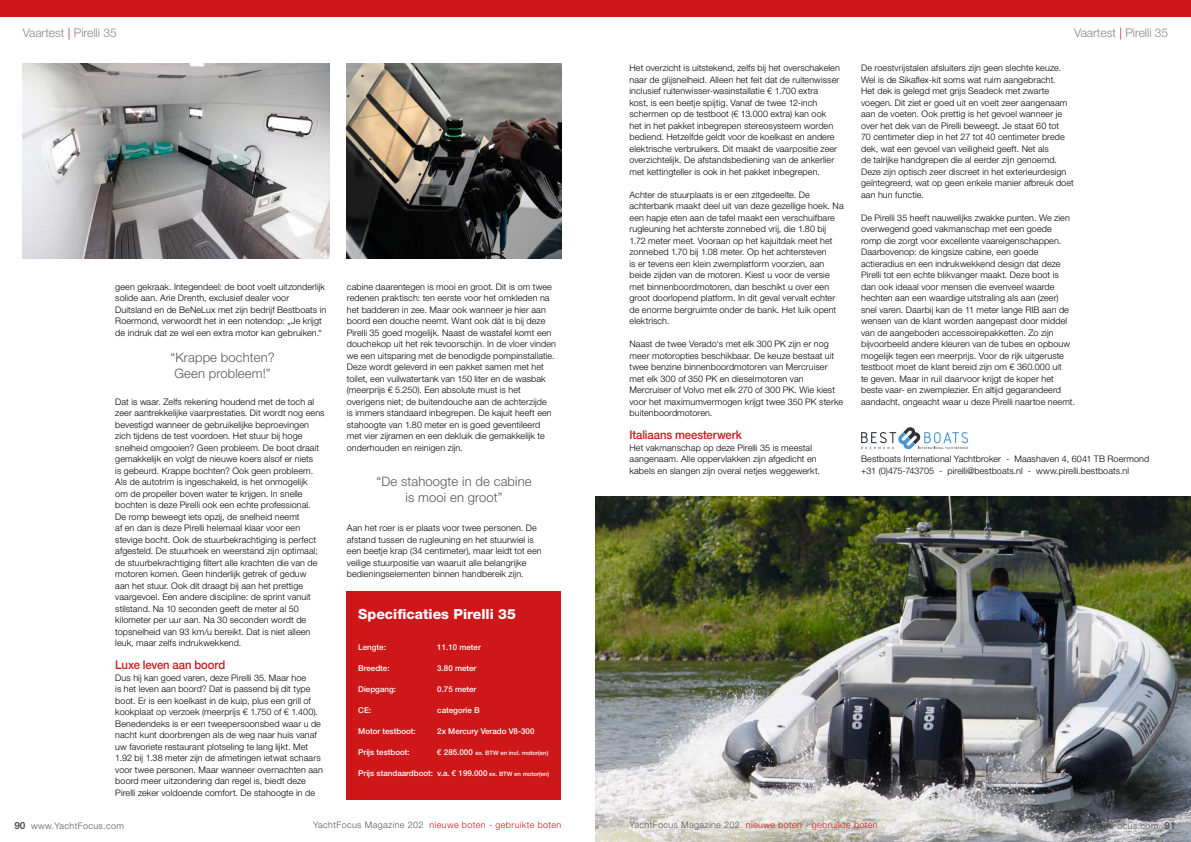
<style>
.page{position:relative;width:1191px;height:842px;background:#fff}
.page>*{position:absolute;margin:0;border:0;box-sizing:border-box;transform-origin:0 0}
.t1{font:800 14px "Helvetica Neue LT Std";color:#fff}
.t2{font:300 13px/16px "Helvetica Neue LT Std";letter-spacing:.01em;color:#575756;text-align:center}
.t3{font:500 12px "Helvetica Neue LT Std";letter-spacing:-.01em;color:#cd1719;scale:.94 1}
.t4{font:300 12px "Helvetica Neue LT Std";color:#878787}
.t5{font:300 9px/11.5px "Helvetica Neue LT Std";letter-spacing:.01em;color:#000}
.t6{font:300 9px "Helvetica Neue LT Std";letter-spacing:.04em;color:#cd1719}
.t7{font:300 9px "Helvetica Neue LT Std";letter-spacing:.04em;color:#575756}
.t8{font:500 8px "Helvetica Neue LT Std";color:#fff}
.t9{font:500 6px "Helvetica Neue LT Std";color:#fff}
.s1{color:#cd1719}
.s2{font-size:8px}
.s3{font-size:6px}
.s4{font-weight:700;font-size:10px}
.s5{color:#575756}
</style>
<div class="page">
<div style="left:581px;top:0;width:610px;height:17px;background:#cd1719"></div>
<div style="left:0;top:0;width:609px;height:17px;background:#cd1719"></div>
<img style="left:595px;top:496px;width:596px;height:346px">
<img style="left:23px;top:64px;width:307px;height:195px">
<img style="left:347px;top:64px;width:214px;height:195px">
<div style="left:347px;top:591px;width:214px;height:208px;background:#cd1719"></div>
<svg style="left:861px;top:427px;width:107px;height:22px"></svg>
<h3 class="t4" style="left:23px;top:25px;width:96px">Vaartest <span class="s1">|</span> Pirelli 35</h3>
<h3 class="t4" style="left:1074px;top:25px;width:96px">Vaartest <span class="s1">|</span> Pirelli 35</h3>
<p class="t5" style="left:115px;top:281px;width:212px">geen gekraak. Integendeel: de boot voelt uitzonderlijk solide aan. Arie Drenth, exclusief dealer voor Duitsland en de BeNeLux met zijn bedrijf Bestboats in Roermond, verwoordt het in een notendop: „Je krijgt de indruk dat ze wel een extra motor kan gebruiken.“</p>
<h2 class="t2" style="left:170px;top:349px;width:106px">“Krappe bochten?<br>Geen probleem!”</h2>
<p class="t5" style="left:115px;top:396px;width:211px">Dat is waar. Zelfs rekening houdend met de toch al zeer aantrekkelijke vaarprestaties. Dit wordt nog eens bevestigd wanneer de gebruikelijke beproevingen zich tijdens de test voordoen. Het stuur bij hoge snelheid omgooien? Geen probleem. De boot draait gemakkelijk en volgt de nieuwe koers alsof er niets<br>is gebeurd. Krappe bochten? Ook geen probleem.<br>Als de autotrim is ingeschakeld, is het onmogelijk<br>om de propeller boven water te krijgen. In snelle bochten is deze Pirelli ook een echte professional.<br>De romp beweegt iets opzij, de snelheid neemt<br>af en dan is deze Pirelli helemaal klaar voor een stevige bocht. Ook de stuurbekrachtiging is perfect afgesteld. De stuurhoek en weerstand zijn optimaal; de stuurbekrachtiging filtert alle krachten die van de motoren komen. Geen hinderlijk getrek of geduw<br>aan het stuur. Ook dit draagt bij aan het prettige vaargevoel. Een andere discipline: de sprint vanuit stilstand. Na 10 seconden geeft de meter al 50 kilometer per uur aan. Na 30 seconden wordt de topsnelheid van 93 km/u bereikt. Dat is niet alleen leuk, maar zelfs indrukwekkend.</p>
<h3 class="t3" style="left:115px;top:658px;width:118px">Luxe leven aan boord</h3>
<p class="t5" style="left:115px;top:672px;width:209px">Dus hij kan goed varen, deze Pirelli 35. Maar hoe<br>is het leven aan boord? Dat is passend bij dit type boot. Er is een koelkast in de kuip, plus een grill of kookplaat op verzoek (meerprijs € 1.750 of € 1.400).<br>Benedendeks is er een tweepersoonsbed waar u de nacht kunt doorbrengen als de weg naar huis vanaf uw favoriete restaurant plotseling te lang lijkt. Met 1.92 bij 1.38 meter zijn de afmetingen ietwat schaars voor twee personen. Maar wanneer overnachten aan boord meer uitzondering dan regel is, biedt deze Pirelli zeker voldoende comfort. De stahoogte in de</p>
<p class="t5" style="left:347px;top:281px;width:211px">cabine daarentegen is mooi en groot. Dit is om twee redenen praktisch: ten eerste voor het omkleden na het badderen in zee. Maar ook wanneer je hier aan boord een douche neemt. Want ook dát is bij deze Pirelli 35 goed mogelijk. Naast de wastafel komt een douchekop uit het rek tevoorschijn. In de vloer vinden we een uitsparing met de benodigde pompinstallatie.<br>Deze wordt geleverd in een pakket samen met het toilet, een vuilwatertank van 150 liter en de wasbak (meerprijs € 5.250). Een absolute must is het overigens niet; de buitendouche aan de achterzijde<br>is immers standaard inbegrepen. De kajuit heeft een stahoogte van 1.80 meter en is goed geventileerd met vier zijramen en een dekluik die gemakkelijk te onderhouden en reinigen zijn.</p>
<h2 class="t2" style="left:376px;top:473px;width:156px">“De stahoogte in de cabine is mooi en groot”</h2>
<p class="t5" style="left:347px;top:522px;width:196px">Aan het roer is er plaats voor twee personen. De afstand tussen de rugleuning en het stuurwiel is een beetje krap (34 centimeter), maar leidt tot een veilige stuurpositie van waaruit alle belangrijke bedieningselementen binnen handbereik zijn.</p>
<h1 class="t1" style="left:358px;top:606px;width:159px">Specificaties Pirelli 35</h1>
<p class="t8" style="left:358px;top:642px;width:29px">Lengte:</p>
<p class="t8" style="left:437px;top:642px;width:45px">11.10 meter</p>
<p class="t8" style="left:358px;top:663px;width:33px">Breedte:</p>
<p class="t8" style="left:437px;top:663px;width:41px">3.80 meter</p>
<p class="t8" style="left:358px;top:684px;width:39px">Diepgang:</p>
<p class="t8" style="left:437px;top:684px;width:41px">0.75 meter</p>
<p class="t8" style="left:358px;top:705px;width:15px">CE:</p>
<p class="t8" style="left:437px;top:705px;width:44px">categorie B</p>
<p class="t8" style="left:358px;top:726px;width:59px">Motor testboot:</p>
<p class="t8" style="left:437px;top:726px;width:99px">2x Mercury Verado V8-300</p>
<p class="t8" style="left:358px;top:747px;width:53px">Prijs testboot:</p>
<p class="t9" style="left:437px;top:749px;width:113px"><span class="s2">€ 285.000</span> ex. BTW en incl. motor(en)</p>
<p class="t8" style="left:358px;top:768px;width:192px">Prijs standaardboot: v.a. € 199.000 <span class="s3">ex. BTW en motor(en)</span></p>
<p class="t5" style="left:629px;top:62px;width:212px">Het overzicht is uitstekend, zelfs bij het overschakelen naar de glijsnelheid. Alleen het feit dat de ruitenwisser inclusief ruitenwisser-wasinstallatie € 1.700 extra<br>kost, is een beetje spijtig. Vanaf de twee 12-inch schermen op de testboot (€ 13.000 extra) kan ook het in het pakket inbegrepen stereosysteem worden bediend. Hetzelfde geldt voor de koelkast en andere elektrische verbruikers. Dit maakt de vaarpositie zeer overzichtelijk. De afstandsbediening van de ankerlier met kettingteller is ook in het pakket inbegrepen.</p>
<p class="t5" style="left:629px;top:189px;width:216px">Achter de stuurplaats is er een zitgedeelte. De achterbank maakt deel uit van deze gezellige hoek. Na een hapje eten aan de tafel maakt een verschuifbare rugleuning het achterste zonnebed vrij, die 1.80 bij 1.72 meter meet. Vooraan op het kajuitdak meet het zonnebed 1.70 bij 1.08 meter. Op het achtersteven<br>is er tevens een klein zwemplatform voorzien, aan beide zijden van de motoren. Kiest u voor de versie met binnenboordmotoren, dan beschikt u over een groot doorlopend platform. In dit geval vervalt echter de enorme bergruimte onder de bank. Het luik opent elektrisch.</p>
<p class="t5" style="left:629px;top:338px;width:215px">Naast de twee Verado‘s met elk 300 PK zijn er nog meer motoropties beschikbaar. De keuze bestaat uit twee benzine binnenboordmotoren van Mercruiser met elk 300 of 350 PK en dieselmotoren van Mercruiser of Volvo met elk 270 of 300 PK. Wie kiest voor het maximumvermogen krijgt twee 350 PK sterke buitenboordmotoren.</p>
<h3 class="t3" style="left:629px;top:428px;width:121px">Italiaans meesterwerk</h3>
<p class="t5" style="left:629px;top:442px;width:192px">Het vakmanschap op deze Pirelli 35 is meestal aangenaam. Alle oppervlakken zijn afgedicht en kabels en slangen zijn overal netjes weggewerkt.</p>
<p class="t5" style="left:861px;top:62px;width:214px">De roestvrijstalen afsluiters zijn geen slechte keuze.<br>Wel is de Sikaflex-kit soms wat ruim aangebracht.<br>Het dek is gelegd met grijs Seadeck met zwarte voegen. Dit ziet er goed uit en voelt zeer aangenaam aan de voeten. Ook prettig is het gevoel wanneer je over het dek van de Pirelli beweegt. Je staat 60 tot<br>70 centimeter diep in het 27 tot 40 centimeter brede dek, wat een gevoel van veiligheid geeft. Net als<br>de talrijke handgrepen die al eerder zijn genoemd.<br>Deze zijn optisch zeer discreet in het exterieurdesign geïntegreerd, wat op geen enkele manier afbreuk doet aan hun functie.</p>
<p class="t5" style="left:861px;top:212px;width:215px">De Pirelli 35 heeft nauwelijks zwakke punten. We zien overwegend goed vakmanschap met een goede<br>romp die zorgt voor excellente vaareigenschappen.<br>Daarbovenop: de kingsize cabine, een goede actieradius en een indrukwekkend design dat deze Pirelli tot een echte blikvanger maakt. Deze boot is dan ook ideaal voor mensen die evenveel waarde hechten aan een waardige uitstraling als aan (zeer) snel varen. Daarbij kan de 11 meter lange RIB aan de wensen van de klant worden aangepast door middel van de aangeboden accessoirepakketten. Zo zijn bijvoorbeeld andere kleuren van de tubes en opbouw mogelijk tegen een meerprijs. Voor de rijk uitgeruste testboot moet de klant bereid zijn om € 360.000 uit<br>te geven. Maar in ruil daarvoor krijgt de koper het beste vaar- en zwemplezier. En altijd gegarandeerd aandacht, ongeacht waar u deze Pirelli naartoe neemt.</p>
<p class="t5" style="left:861px;top:453px;width:290px">Bestboats International Yachtbroker - Maashaven 4, 6041 TB Roermond +31 (0)475-743705 - pirelli@bestboats.nl - www.pirelli.bestboats.nl</p>
<p class="t7" style="left:14px;top:820px;width:111px"><span class="s4">90</span> www.YachtFocus.com</p>
<p class="t6" style="left:313px;top:820px;width:250px"><span class="s5">YachtFocus Magazine 202</span> nieuwe boten - gebruikte boten</p>
<p class="t6" style="left:629px;top:820px;width:250px"><span class="s5">YachtFocus Magazine 202</span> nieuwe boten - gebruikte boten</p>
<p class="t7" style="left:1065px;top:820px;width:112px">www.YachtFocus.com <span class="s4">91</span></p>
</div>
